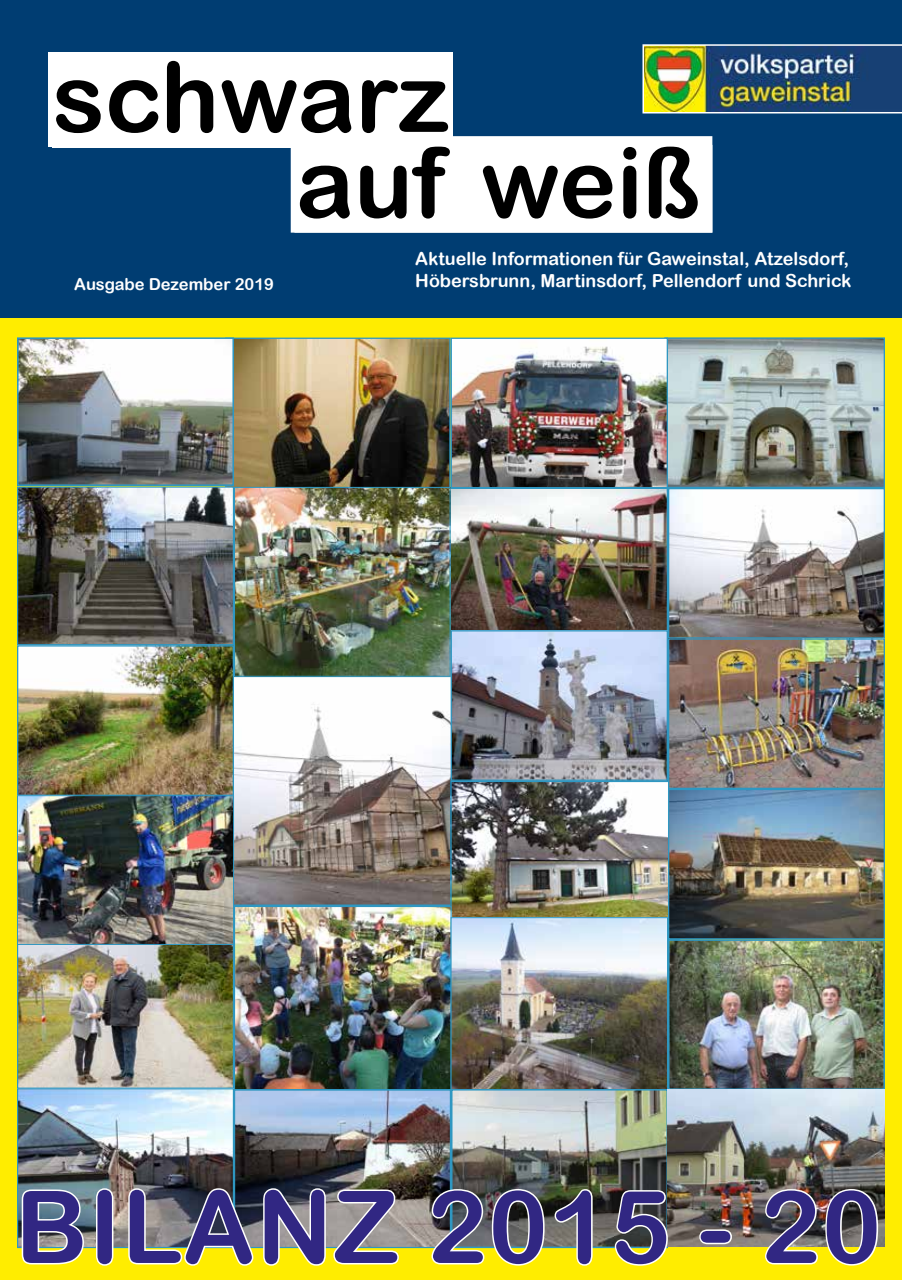
<style>
.page{position:relative;width:902px;height:1280px;background:#fff}
.page>*{position:absolute;margin:0;border:0;box-sizing:border-box;transform-origin:0 0}
.t1{font:100.5px "Arial Rounded MT Bold";letter-spacing:.02em;color:#312783}
.t2{font:97.5px "Arial Rounded MT Bold";color:#000}
.t3{font:18px/21.6px "Arial Rounded MT Bold";color:#fff}
.t4{font:16.5px "Arial Rounded MT Bold";color:#fff}
</style>
<div class="page">
<div style="left:0;top:315px;width:901px;height:965px;background:#ffed00"></div>
<img style="left:668px;top:490px;width:216px;height:757px">
<div style="left:668px;top:488px;width:216px;height:151px;border:1px solid #2f97c1"></div>
<img style="left:234px;top:678px;width:216px;height:225px">
<img style="left:234px;top:340px;width:430px;height:146px">
<div style="left:225px;top:338px;width:225px;height:150px;border:1px solid #2f97c1"></div>
<img style="left:450px;top:490px;width:216px;height:140px">
<div style="left:442px;top:488px;width:226px;height:144px;border:1px solid #2f97c1"></div>
<img style="left:452px;top:783px;width:226px;height:154px">
<div style="left:450px;top:781px;width:230px;height:159px;border:1px solid #2f97c1"></div>
<div style="left:668px;top:789px;width:216px;height:150px;border:1px solid #2f97c1"></div>
<img style="left:452px;top:632px;width:214px;height:147px">
<div style="left:450px;top:630px;width:218px;height:151px;border:1px solid #2f97c1"></div>
<img style="left:668px;top:339px;width:214px;height:147px">
<div style="left:664px;top:337px;width:220px;height:151px;border:1px solid #2f97c1"></div>
<div style="left:668px;top:638px;width:216px;height:151px;border:1px solid #2f97c1"></div>
<img style="left:19px;top:488px;width:213px;height:451px">
<div style="left:17px;top:645px;width:217px;height:151px;border:1px solid #2f97c1"></div>
<div style="left:668px;top:939px;width:216px;height:151px;border:2px solid #2f97c1"></div>
<img style="left:20px;top:340px;width:211px;height:143px">
<div style="left:17px;top:337px;width:217px;height:149px;border:2px solid #2f97c1"></div>
<div style="left:450px;top:338px;width:218px;height:150px;border:1px solid #2f97c1"></div>
<img style="left:19px;top:939px;width:213px;height:307px">
<div style="left:17px;top:936px;width:217px;height:153px;border:1px solid #2f97c1"></div>
<img style="left:236px;top:489px;width:212px;height:186px">
<div style="left:234px;top:487px;width:216px;height:190px;border:1px solid #2f97c1"></div>
<div style="left:17px;top:795px;width:217px;height:150px;border:1px solid #2f97c1"></div>
<div style="left:17px;top:486px;width:217px;height:159px;border:1px solid #2f97c1"></div>
<img style="left:236px;top:908px;width:213px;height:338px">
<div style="left:234px;top:906px;width:217px;height:184px;border:1px solid #2f97c1"></div>
<img style="left:452px;top:919px;width:214px;height:326px">
<div style="left:450px;top:917px;width:218px;height:173px;border:1px solid #2f97c1"></div>
<div style="left:0;top:0;width:901px;height:318px;background:#003d72"></div>
<div style="left:48px;top:52px;width:404px;height:95px;background:#fff"></div>
<img style="left:642px;top:44px;width:259px;height:69px">
<div style="left:291px;top:136px;width:421px;height:97px;background:#fff;border:2px solid #fff"></div>
<div style="left:294px;top:145px;width:418px;height:88px;border:2px solid #fff"></div>
<div style="left:17px;top:1088px;width:217px;height:160px;border:1px solid #2f97c1"></div>
<div style="left:234px;top:1089px;width:217px;height:159px;border:1px solid #2f97c1"></div>
<div style="left:451px;top:1089px;width:217px;height:159px;border:2px solid #2f97c1"></div>
<svg style="left:20px;top:1188px;width:65px;height:77px"></svg>
<svg style="left:94px;top:1186px;width:21px;height:80px"></svg>
<svg style="left:126px;top:1186px;width:129px;height:80px"></svg>
<svg style="left:262px;top:1186px;width:139px;height:80px"></svg>
<svg style="left:429px;top:1187px;width:117px;height:79px"></svg>
<svg style="left:552px;top:1187px;width:42px;height:79px"></svg>
<svg style="left:612px;top:1188px;width:57px;height:78px"></svg>
<svg style="left:697px;top:1227px;width:36px;height:19px"></svg>
<img style="left:763px;top:1187px;width:116px;height:79px">
<h2 class="t2" style="left:52px;top:40px;width:398px">schwarz</h2>
<p class="t4" style="left:74px;top:274px;width:201px">Ausgabe Dezember 2019</p>
<h2 class="t2" style="left:296px;top:125px;width:406px">auf weiß</h2>
<p class="t3" style="left:415px;top:248px;width:437px">Aktuelle Informationen für Gaweinstal, Atzelsdorf,<br>Höbersbrunn, Martinsdorf, Pellendorf und Schrick</p>
<h1 class="t1" style="left:16px;top:1168px;width:867px">BILANZ 2015 - 20</h1>
</div>
